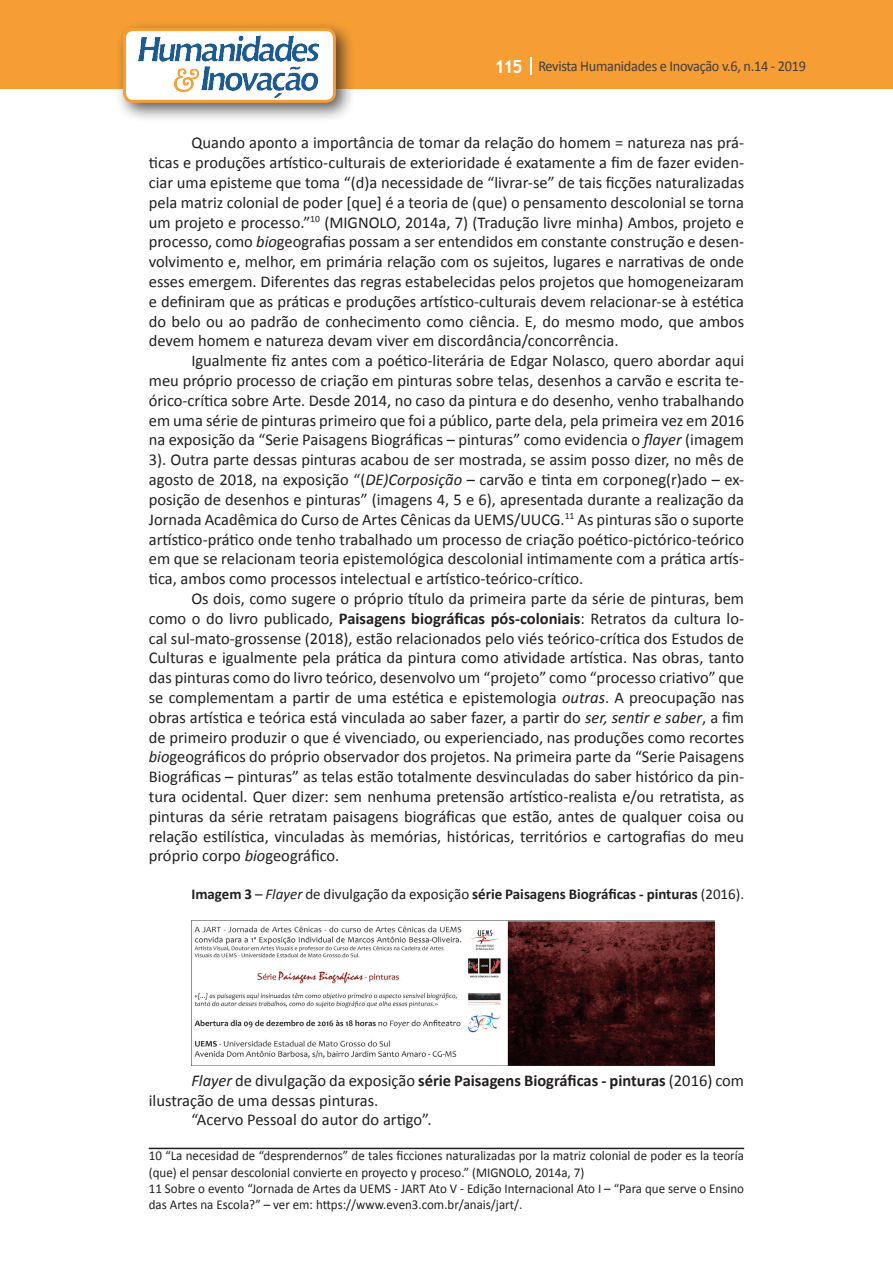
<style>
.page{position:relative;width:893px;height:1263px;background:#fff}
.page>*{position:absolute;margin:0;border:0;box-sizing:border-box;transform-origin:0 0}
.Texto{font:16.5px/19.8px "Calibri";color:#231f20;text-align:justify}
.Texto-2{font:700 15px "Calibri";color:#231f20}
.t1{font:15px "Calibri";letter-spacing:-.02em;color:#3e3e3f;scale:.95 1}
.Rodapé{font:13.5px/16.2px "Calibri";color:#231f20;scale:.96 1}
.s1{font-family:"Trebuchet MS";font-weight:700;font-size:18px;color:#fff}
.s2{font-style:italic}
.s3{font-weight:700}
.s4{font-weight:400}
.s5{font-weight:400;font-style:italic}
</style>
<div class="page">
<div style="left:0;top:0;width:893px;height:88px;background:#f69e34"></div>
<svg style="left:530px;top:57px;width:2px;height:18px"></svg>
<div style="left:115px;top:20px;width:241px;height:103px;background:#231f20;opacity:.75"></div>
<div style="left:125px;top:30px;width:209px;height:71px;background:#fff;border-radius:9px"></div>
<img style="left:138px;top:35px;width:181px;height:62px">
<div style="left:123px;top:28px;width:213px;height:75px;border:3px solid #f69e34;border-radius:9px"></div>
<img style="left:191px;top:920px;width:523px;height:146px">
<hr style="left:149px;top:1148px;width:595px;height:1px;background:#231f20">
<p class="t1" style="left:495px;top:57px;width:329px"><span class="s1">115</span> Revista Humanidades e Inovação v.6, n.14 - 2019</p>
<p class="Texto" style="left:149px;top:133px;width:597px;text-indent:43px">Quando aponto a importância de tomar da relação do homem = natureza nas prá&shy;ticas e produções artístico-culturais de exterioridade é exatamente a fim de fazer eviden&shy;ciar uma episteme que toma “(d)a necessidade de “livrar-se” de tais ficções naturalizadas pela matriz colonial de poder [que] é a teoria de (que) o pensamento descolonial se torna um projeto e processo.”<sup>10</sup> (MIGNOLO, 2014a, 7) (Tradução livre minha) Ambos, projeto e processo, como <span class="s2">bio</span>geografias possam a ser entendidos em constante construção e desen&shy;volvimento e, melhor, em primária relação com os sujeitos, lugares e narrativas de onde esses emergem. Diferentes das regras estabelecidas pelos projetos que homogeneizaram e definiram que as práticas e produções artístico-culturais devem relacionar-se à estética do belo ou ao padrão de conhecimento como ciência. E, do mesmo modo, que ambos devem homem e natureza devam viver em discordância/concorrência.</p>
<p class="Texto" style="left:149px;top:351px;width:597px;text-indent:43px">Igualmente fiz antes com a poético-literária de Edgar Nolasco, quero abordar aqui meu próprio processo de criação em pinturas sobre telas, desenhos a carvão e escrita te&shy;órico-crítica sobre Arte. Desde 2014, no caso da pintura e do desenho, venho trabalhando em uma série de pinturas primeiro que foi a público, parte dela, pela primeira vez em 2016 na exposição da “Serie Paisagens Biográficas – pinturas” como evidencia o <span class="s2">flayer</span> (imagem 3). Outra parte dessas pinturas acabou de ser mostrada, se assim posso dizer, no mês de agosto de 2018, na exposição “(<span class="s2">DE)Corposição</span> – carvão e tinta em corponeg(r)ado – ex&shy;posição de desenhos e pinturas” (imagens 4, 5 e 6), apresentada durante a realização da Jornada Acadêmica do Curso de Artes Cênicas da UEMS/UUCG.<sup>11</sup> As pinturas são o suporte artístico-prático onde tenho trabalhado um processo de criação poético-pictórico-teórico em que se relacionam teoria epistemológica descolonial intimamente com a prática artís&shy;tica, ambos como processos intelectual e artístico-teórico-crítico.</p>
<p class="Texto" style="left:149px;top:589px;width:597px;text-indent:43px">Os dois, como sugere o próprio título da primeira parte da série de pinturas, bem como o do livro publicado, <span class="s3">Paisagens biográficas pós-coloniais</span>: Retratos da cultura lo&shy;cal sul-mato-grossense (2018), estão relacionados pelo viés teórico-crítica dos Estudos de Culturas e igualmente pela prática da pintura como atividade artística. Nas obras, tanto das pinturas como do livro teórico, desenvolvo um “projeto” como “processo criativo” que se complementam a partir de uma estética e epistemologia <span class="s2">outras</span>. A preocupação nas obras artística e teórica está vinculada ao saber fazer, a partir do <span class="s2">ser, sentir e saber</span>, a fim de primeiro produzir o que é vivenciado, ou experienciado, nas produções como recortes <span class="s2">bio</span>geográficos do próprio observador dos projetos. Na primeira parte da “Serie Paisagens Biográficas – pinturas” as telas estão totalmente desvinculadas do saber histórico da pin&shy;tura ocidental. Quer dizer: sem nenhuma pretensão artístico-realista e/ou retratista, as pinturas da série retratam paisagens biográficas que estão, antes de qualquer coisa ou relação estilística, vinculadas às memórias, históricas, territórios e cartografias do meu próprio corpo <span class="s2">bio</span>geográfico.</p>
<p class="Texto-2" style="left:191px;top:883px;width:554px">Imagem 3 <span class="s4">–</span> <span class="s5">Flayer</span> <span class="s4">de divulgação da exposição</span> série Paisagens Biográficas - pinturas <span class="s4">(2016).</span></p>
<p class="Texto" style="left:149px;top:1070px;width:597px;text-indent:43px"><span class="s2">Flayer</span> de divulgação da exposição <span class="s3">série Paisagens Biográficas - pinturas</span> (2016) com ilustração de uma dessas pinturas.</p>
<p class="Texto" style="left:191px;top:1110px;width:242px">“Acervo Pessoal do autor do artigo”.</p>
<p class="Rodapé" style="left:149px;top:1148px;width:621px">10 “La necesidad de “desprendernos” de tales ficciones naturalizadas por la matriz colonial de poder es la teoría (que) el pensar descolonial convierte en proyecto y proceso.” (MIGNOLO, 2014a, 7)</p>
<p class="Rodapé" style="left:149px;top:1180px;width:621px">11 Sobre o evento “Jornada de Artes da UEMS - JART Ato V - Edição Internacional Ato I – “Para que serve o Ensino das Artes na Escola?” – ver em: https://www.even3.com.br/anais/jart/.</p>
</div>
